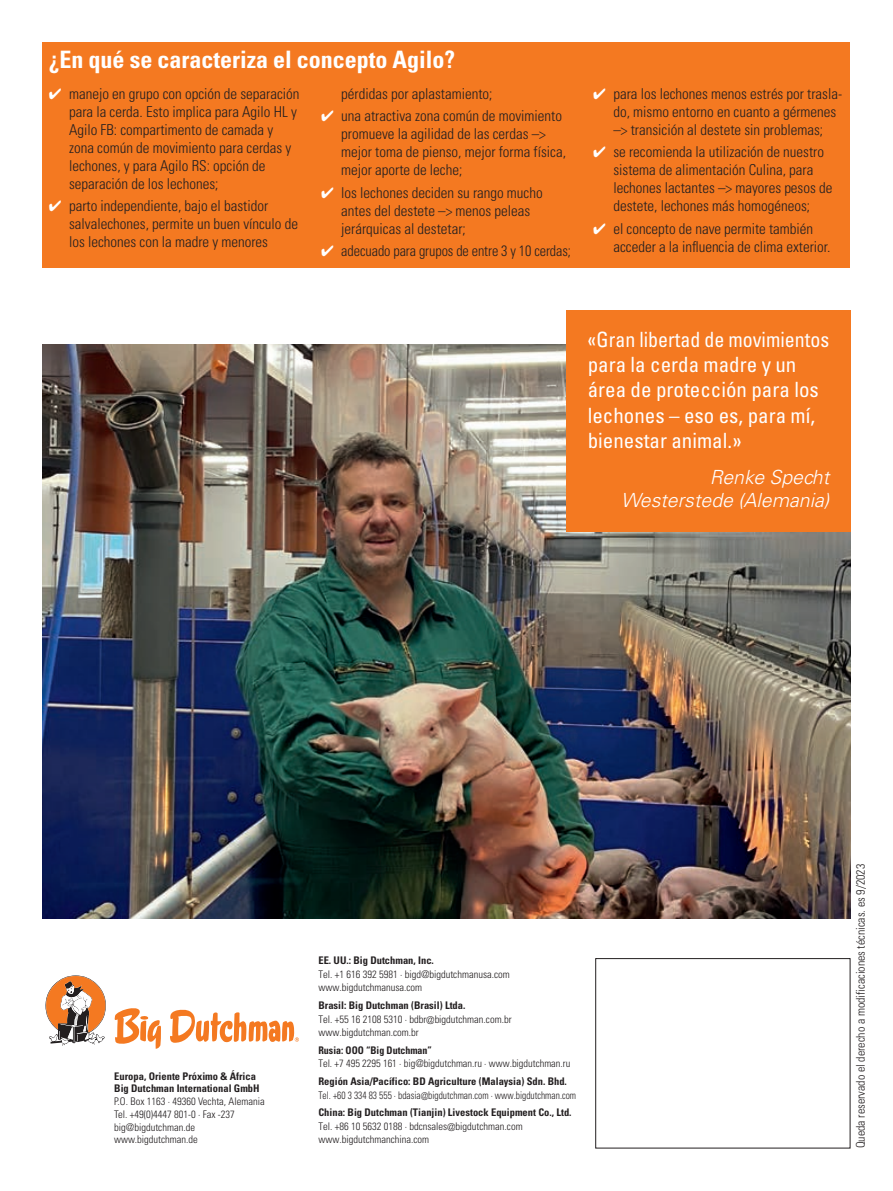
<style>
.page{position:relative;width:893px;height:1191px;background:#fff}
.page>*{position:absolute;margin:0;border:0;box-sizing:border-box;transform-origin:0 0}
.t1{font:700 condensed 24px "Univers LT Std";color:#fff}
.t2{font:condensed 21px/25.2px "Univers LT Std";color:#fff;scale:.95 1}
.t3{font:italic 300 19.5px/23.4px "Univers LT Std";color:#fff;text-align:right}
.t4{font:300 condensed 15px/18px "Univers LT Std";color:#231f20}
.t5{font:300 condensed 15px "Univers LT Std";color:#231f20;scale:.95 1}
.t6{font:300 condensed 12px "Univers LT Std";color:#231f20}
.t7{font:300 condensed 10.5px/13.5px "Univers LT Std";color:#231f20}
.t8{font:700 condensed 10.5px/12.8px "Univers LT Std";color:#231f20}
.t9{font:300 condensed 10.5px "Univers LT Std";color:#231f20;scale:.9 1}
.t10{font:700 condensed 10.5px "Univers LT Std";color:#231f20;scale:.95 1}
.s1{color:#fff}
</style>
<div class="page">
<img style="left:43px;top:344px;width:807px;height:574px">
<div style="left:595px;top:958px;width:255px;height:190px;border:1px solid #231f20"></div>
<svg style="left:115px;top:1008px;width:46px;height:40px"></svg>
<svg style="left:170px;top:1009px;width:129px;height:33px"></svg>
<svg style="left:46px;top:975px;width:60px;height:70px"></svg>
<div style="left:43px;top:43px;width:807px;height:225px;background:#f47921"></div>
<div style="left:566px;top:310px;width:284px;height:221px;background:#f47921"></div>
<h1 class="t1" style="left:49px;top:45px;width:408px">¿En qué se caracteriza el concepto Agilo?</h1>
<p class="t4" style="left:69px;top:85px;width:232px;text-indent:-20px"><span class="s1">✔</span> manejo en grupo con opción de separación para la cerda. Esto implica para Agilo HL y Agilo FB: compartimento de camada y zona común de movimiento para cerdas y lechones, y para Agilo RS: opción de separación de los lechones;</p>
<p class="t4" style="left:69px;top:197px;width:231px;text-indent:-20px"><span class="s1">✔</span> parto independiente, bajo el bastidor salvalechones, permite un buen vínculo de los lechones con la madre y menores</p>
<p class="t4" style="left:341px;top:85px;width:153px">pérdidas por aplastamiento;</p>
<p class="t4" style="left:341px;top:107px;width:226px;text-indent:-20px"><span class="s1">✔</span> una atractiva zona común de movimiento promueve la agilidad de las cerdas –&gt; mejor toma de pienso, mejor forma física, mejor aporte de leche;</p>
<p class="t4" style="left:341px;top:183px;width:203px;text-indent:-20px"><span class="s1">✔</span> los lechones deciden su rango mucho antes del destete –&gt; menos peleas jerárquicas al destetar;</p>
<p class="t5" style="left:321px;top:242px;width:265px"><span class="s1">✔</span> adecuado para grupos de entre 3 y 10 cerdas;</p>
<p class="t4" style="left:613px;top:85px;width:230px;text-indent:-20px"><span class="s1">✔</span> para los lechones menos estrés por trasla&shy;do, mismo entorno en cuanto a gérmenes –&gt; transición al destete sin problemas;</p>
<p class="t4" style="left:613px;top:143px;width:221px;text-indent:-20px"><span class="s1">✔</span> se recomienda la utilización de nuestro sistema de alimentación Culina, para lechones lactantes –&gt; mayores pesos de destete, lechones más homogéneos;</p>
<p class="t4" style="left:613px;top:219px;width:218px;text-indent:-20px"><span class="s1">✔</span> el concepto de nave permite también acceder a la influencia de clima exterior.</p>
<h2 class="t2" style="left:588px;top:326px;width:256px">«Gran libertad de movimientos para la cerda madre y un área de protección para los lechones – eso es, para mí, bienestar animal.»</h2>
<h3 class="t3" style="left:621px;top:465px;width:210px">Renke Specht<br>Westerstede (Alemania)</h3>
<p class="t8" style="left:114px;top:1069px;width:147px">Europa, Oriente Próximo &amp; África<br>Big Dutchman International GmbH</p>
<p class="t7" style="left:114px;top:1095px;width:152px;line-height:12.8px">P.O. Box 1163 · 49360 Vechta, Alemania<br>Tel. +49(0)4447 801-0 · Fax -237 big@bigdutchman.de www.bigdutchman.de</p>
<p class="t8" style="left:318px;top:954px;width:117px">EE. UU.: Big Dutchman, Inc.</p>
<p class="t7" style="left:318px;top:967px;width:193px">Tel. +1 616 392 5981 · bigd@bigdutchmanusa.com www.bigdutchmanusa.com</p>
<p class="t8" style="left:318px;top:999px;width:148px">Brasil: Big Dutchman (Brasil) Ltda.</p>
<p class="t7" style="left:318px;top:1012px;width:195px">Tel. +55 16 2108 5310 · bdbr@bigdutchman.com.br www.bigdutchman.com.br</p>
<p class="t10" style="left:318px;top:1043px;width:121px">Rusia: OOO “Big Dutchman”</p>
<p class="t7" style="left:318px;top:1057px;width:253px">Tel. +7 495 2295 161 · big@bigdutchman.ru · www.bigdutchman.ru</p>
<p class="t8" style="left:318px;top:1075px;width:250px">Región Asia/Pacífico: BD Agriculture (Malaysia) Sdn. Bhd.</p>
<p class="t9" style="left:318px;top:1088px;width:288px">Tel. +60 3 334 83 555 · bdasia@bigdutchman.com · www.bigdutchman.com</p>
<p class="t8" style="left:318px;top:1106px;width:255px">China: Big Dutchman (Tianjin) Livestock Equipment Co., Ltd.</p>
<p class="t7" style="left:318px;top:1119px;width:206px">Tel. +86 10 5632 0188 · bdcnsales@bigdutchman.com www.bigdutchmanchina.com</p>
<p class="t6" style="left:853px;top:1148px;width:286px;rotate:-90deg">Queda reservado el derecho a modificaciones técnicas. es 9/2023</p>
</div>
